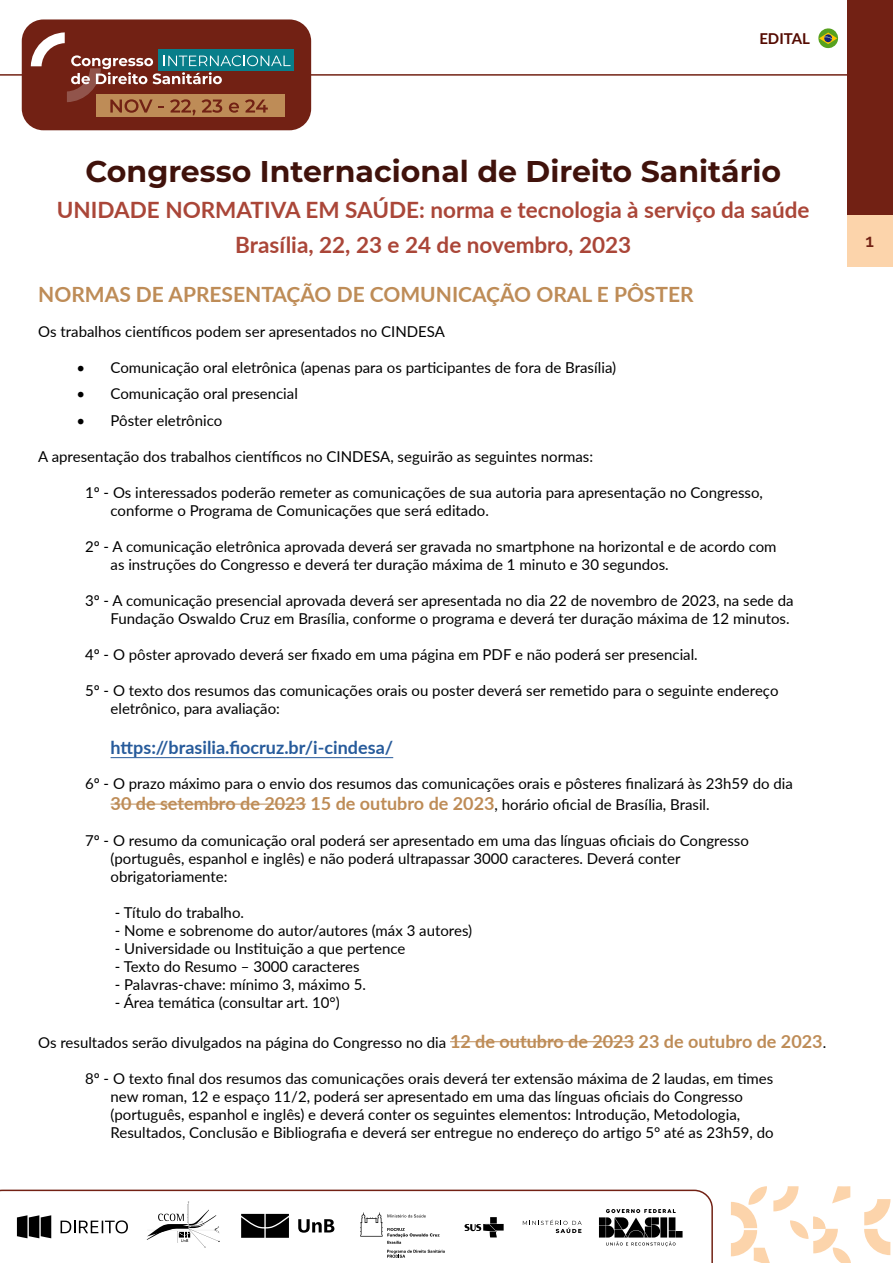
<style>
.page{position:relative;width:893px;height:1263px;background:#fff}
.page>*{position:absolute;margin:0;border:0;box-sizing:border-box;transform-origin:0 0}
.t1{font:700 30px "Montserrat";color:#40120b}
.t2{font:700 22.5px/35.5px "Lato";color:#aa4638;text-align:center}
.t3{font:700 21px "Lato";color:#be8c57}
.t4{font:700 18px "Lato";color:#be8c57}
.t5{font:700 18px "Lato";color:#275b9b}
.t6{font:600 18px "Raleway";color:#722114}
.t7{font:15px/18px "Lato";color:#000}
.t8{font:700 15px "Lato";color:#540a00}
.s1{font-weight:400;font-size:15px;color:#000}
.s2{font-weight:700;font-size:18px;color:#be8c57}
</style>
<div class="page">
<hr style="left:0;top:74px;width:893px;height:2px;background:#722114">
<div style="left:22px;top:19px;width:289px;height:111px;background:#722114;border-radius:22px"></div>
<div style="left:158px;top:50px;width:136px;height:21px;background:#087e8a"></div>
<div style="left:96px;top:95px;width:189px;height:22px;background:#be8c57"></div>
<svg style="left:31px;top:32px;width:259px;height:83px"></svg>
<svg style="left:864px;top:1199px;width:26px;height:56px"></svg>
<svg style="left:731px;top:1186px;width:120px;height:77px"></svg>
<svg style="left:0;top:1189px;width:713px;height:74px"></svg>
<svg style="left:464px;top:1217px;width:40px;height:20px"></svg>
<svg style="left:523px;top:1220px;width:59px;height:13px"></svg>
<svg style="left:599px;top:1209px;width:83px;height:37px"></svg>
<svg style="left:298px;top:1219px;width:36px;height:14px"></svg>
<svg style="left:241px;top:1214px;width:48px;height:24px"></svg>
<svg style="left:387px;top:1250px;width:58px;height:8px"></svg>
<svg style="left:360px;top:1212px;width:79px;height:32px"></svg>
<svg style="left:147px;top:1201px;width:73px;height:47px"></svg>
<svg style="left:17px;top:1215px;width:34px;height:23px"></svg>
<svg style="left:61px;top:1220px;width:67px;height:13px"></svg>
<div style="left:848px;top:1px;width:45px;height:266px;background:#722114"></div>
<div style="left:848px;top:215px;width:45px;height:52px;background:#fcd4ab"></div>
<svg style="left:818px;top:28px;width:21px;height:21px"></svg>
<hr style="left:111px;top:757px;width:282px;height:1px;background:#275b9b">
<hr style="left:111px;top:804px;width:195px;height:1px;background:#be8c57">
<hr style="left:450px;top:1041px;width:184px;height:1px;background:#be8c57">
<p class="t8" style="left:759px;top:27px;width:52px">EDITAL</p>
<h1 class="t1" style="left:85px;top:150px;width:697px">Congresso Internacional de Direito Sanitário</h1>
<h2 class="t2" style="left:57px;top:191px;width:754px">UNIDADE NORMATIVA EM SAÚDE: norma e tecnologia à serviço da saúde<br>Brasília, 22, 23 e 24 de novembro, 2023</h2>
<h3 class="t3" style="left:38px;top:279px;width:657px">NORMAS DE APRESENTAÇÃO DE COMUNICAÇÃO ORAL E PÔSTER</h3>
<p class="t7" style="left:38px;top:322px;width:408px">Os trabalhos científicos podem ser apresentados no CINDESA</p>
<p class="t7" style="left:77px;top:358px;width:541px">• Comunicação oral eletrônica (apenas para os participantes de fora de Brasília)</p>
<p class="t7" style="left:77px;top:384px;width:223px">• Comunicação oral presencial</p>
<p class="t7" style="left:77px;top:411px;width:147px">• Pôster eletrônico</p>
<p class="t7" style="left:38px;top:447px;width:556px">A apresentação dos trabalhos científicos no CINDESA, seguirão as seguintes normas:</p>
<p class="t7" style="left:111px;top:483px;width:654px;text-indent:-26px">1º - Os interessados poderão remeter as comunicações de sua autoria para apresentação no Congresso, conforme o Programa de Comunicações que será editado.</p>
<p class="t7" style="left:111px;top:537px;width:668px;text-indent:-26px">2º - A comunicação eletrônica aprovada deverá ser gravada no smartphone na horizontal e de acordo com as instruções do Congresso e deverá ter duração máxima de 1 minuto e 30 segundos.</p>
<p class="t7" style="left:85px;top:591px;width:710px;text-align:right">3º - A comunicação presencial aprovada deverá ser apresentada no dia 22 de novembro de 2023, na sede da<br>Fundação Oswaldo Cruz em Brasília, conforme o programa e deverá ter duração máxima de 12 minutos.</p>
<p class="t7" style="left:85px;top:645px;width:614px">4º - O pôster aprovado deverá ser fixado em uma página em PDF e não poderá ser presencial.</p>
<p class="t7" style="left:111px;top:681px;width:669px;text-indent:-26px">5º - O texto dos resumos das comunicações orais ou poster deverá ser remetido para o seguinte endereço eletrônico, para avaliação:</p>
<p class="t5" style="left:111px;top:734px;width:284px">https://brasilia.fiocruz.br/i-cindesa/</p>
<p class="t7" style="left:85px;top:773px;width:709px">6º - O prazo máximo para o envio dos resumos das comunicações orais e pôsteres finalizará às 23h59 do dia</p>
<p class="t4" style="left:111px;top:790px;width:601px">30 de setembro de 2023 15 de outubro de 2023<span class="s1">, horário oficial de Brasília, Brasil.</span></p>
<p class="t7" style="left:111px;top:831px;width:640px;text-indent:-26px">7º - O resumo da comunicação oral poderá ser apresentado em uma das línguas oficiais do Congresso (português, espanhol e inglês) e não poderá ultrapassar 3000 caracteres. Deverá conter obrigatoriamente:</p>
<p class="t7" style="left:115px;top:903px;width:131px">- Título do trabalho.</p>
<p class="t7" style="left:115px;top:921px;width:359px">- Nome e sobrenome do autor/autores (máx 3 autores)</p>
<p class="t7" style="left:115px;top:939px;width:292px">- Universidade ou Instituição a que pertence</p>
<p class="t7" style="left:115px;top:957px;width:246px">- Texto do Resumo – 3000 caracteres</p>
<p class="t7" style="left:115px;top:975px;width:253px">- Palavras-chave: mínimo 3, máximo 5.</p>
<p class="t7" style="left:115px;top:993px;width:227px">- Área temática (consultar art. 10°)</p>
<p class="t7" style="left:38px;top:1033px;width:789px">Os resultados serão divulgados na página do Congresso no dia <span class="s2">12 de outubro de 2023 23 de outubro de 2023</span>.</p>
<p class="t7" style="left:111px;top:1069px;width:665px;text-indent:-26px">8º - O texto final dos resumos das comunicações orais deverá ter extensão máxima de 2 laudas, em times new roman, 12 e espaço 11/2, poderá ser apresentado em uma das línguas oficiais do Congresso (português, espanhol e inglês) e deverá conter os seguintes elementos: Introdução, Metodologia, Resultados, Conclusão e Bibliografia e deverá ser entregue no endereço do artigo 5° até as 23h59, do</p>
<p class="t6" style="left:865px;top:230px;width:10px">1</p>
</div>
